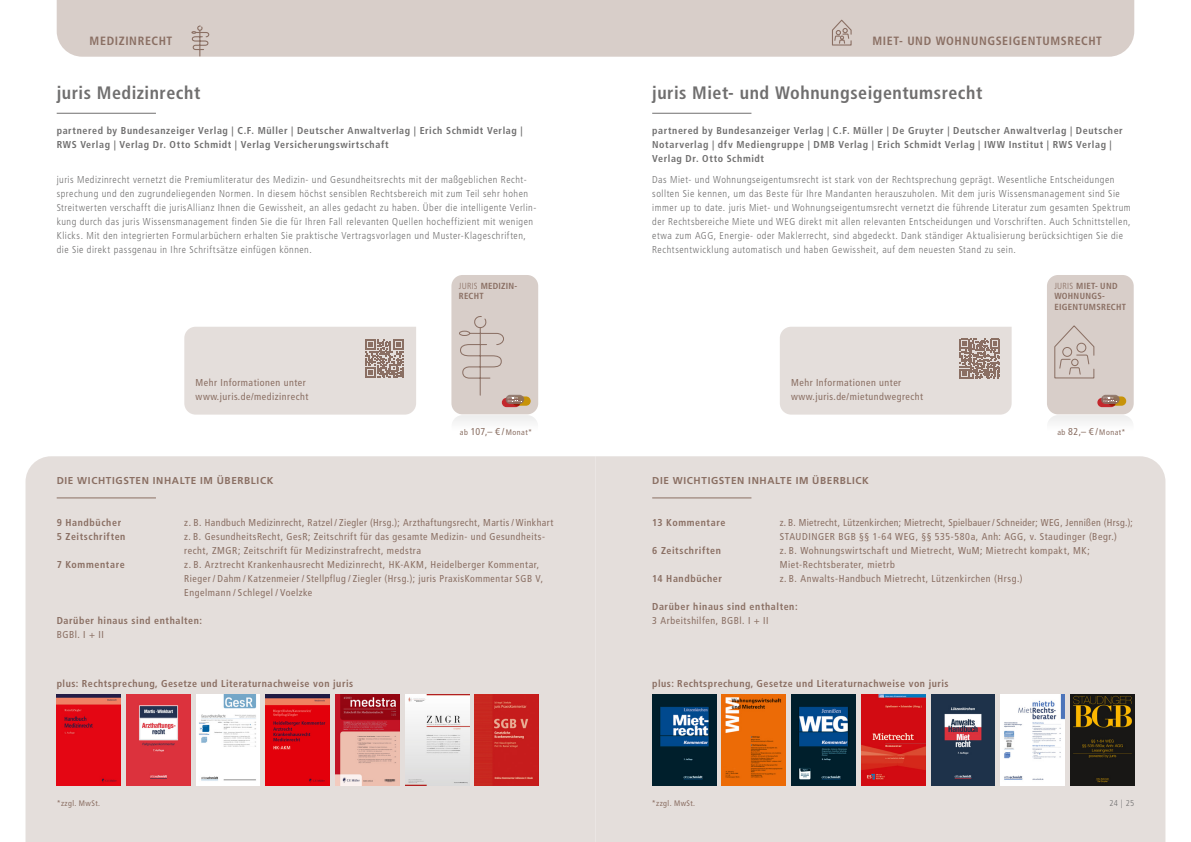
<style>
.page{position:relative;width:1191px;height:842px;background:#fff}
.page>*{position:absolute;margin:0;border:0;box-sizing:border-box;transform-origin:0 0}
.t1{font:700 condensed 18px "Frutiger LT Std";letter-spacing:.03em;color:#706f6f}
.t2{font:700 condensed 12px "Frutiger LT Std";letter-spacing:.05em;color:#8a6f63}
.t3{font:300 condensed 10px/14px "Frutiger LT Std";letter-spacing:.05em;color:#706f6f}
.t4{font:condensed 10px/14px "Frutiger LT Std";letter-spacing:.05em;color:#8a6f63}
.t5{font:700 condensed 10px/14px "Frutiger LT Std";letter-spacing:.06em;color:#706f6f}
.t6{font:700 condensed 10px "Frutiger LT Std";letter-spacing:.06em;color:#8a6f63}
.t7{font:700 condensed 10px "Frutiger LT Std";letter-spacing:.05em;color:#8a6e62}
.t8{font:700 10px "Frutiger LT Std";letter-spacing:.06em;color:#8a6f63}
.t9{font:condensed 10px "Frutiger LT Std";letter-spacing:.05em;color:#8a6e62}
.t10{font:700 condensed 8.8px/10.2px "Frutiger LT Std";letter-spacing:.035em;color:#8a6f63}
.t11{font:300 condensed 8.5px "Frutiger LT Std";color:#706f6f}
.t12{font:condensed 8px "Frutiger LT Std";letter-spacing:.065em;color:#8a6f63}
.t13{font:condensed 8px "Frutiger LT Std";letter-spacing:.05em;color:#8a6e62}
.s1{font-weight:300}
.s2{font-size:10px}
</style>
<div class="page">
<div style="left:595px;top:456px;width:570px;height:386px;background:#e4dedb"></div>
<div style="left:26px;top:456px;width:569px;height:386px;background:#e4dedb"></div>
<div style="left:57px;top:0;width:1077px;height:57px;background:#d8cec9"></div>
<svg style="left:780px;top:327px;width:231px;height:88px;background:#ded7d4"></svg>
<svg style="left:184px;top:327px;width:232px;height:88px;background:#dfd8d5"></svg>
<img style="left:1070px;top:694px;width:64px;height:91px">
<img style="left:475px;top:694px;width:64px;height:91px">
<img style="left:1000px;top:694px;width:64px;height:91px">
<img style="left:405px;top:694px;width:64px;height:91px">
<img style="left:931px;top:694px;width:63px;height:91px">
<img style="left:335px;top:694px;width:64px;height:91px">
<img style="left:861px;top:694px;width:64px;height:91px">
<img style="left:266px;top:694px;width:64px;height:91px">
<img style="left:791px;top:694px;width:64px;height:91px">
<img style="left:196px;top:694px;width:64px;height:91px">
<img style="left:722px;top:694px;width:63px;height:91px">
<img style="left:126px;top:694px;width:64px;height:91px">
<img style="left:652px;top:694px;width:64px;height:91px">
<img style="left:57px;top:694px;width:63px;height:91px">
<svg style="left:1048px;top:415px;width:84px;height:7px"></svg>
<div style="left:1047px;top:275px;width:86px;height:139px;background:#d8cec9;border-radius:11px"></div>
<svg style="left:1097px;top:395px;width:29px;height:12px"></svg>
<svg style="left:1054px;top:325px;width:40px;height:54px"></svg>
<svg style="left:453px;top:415px;width:84px;height:7px"></svg>
<div style="left:451px;top:275px;width:87px;height:139px;background:#d8cec9;border-radius:11px"></div>
<svg style="left:459px;top:316px;width:72px;height:91px"></svg>
<svg style="left:191px;top:25px;width:19px;height:32px"></svg>
<svg style="left:831px;top:19px;width:21px;height:27px"></svg>
<hr style="left:652px;top:497px;width:99px;height:1px;background:#8a6f63">
<hr style="left:57px;top:497px;width:99px;height:1px;background:#8a6f63">
<hr style="left:57px;top:113px;width:99px;height:1px;background:#706f6f">
<hr style="left:652px;top:113px;width:99px;height:1px;background:#706f6f">
<p class="t2" style="left:90px;top:34px;width:84px">MEDIZINRECHT</p>
<p class="t2" style="left:872px;top:34px;width:231px">MIET- UND WOHNUNGSEIGENTUMSRECHT</p>
<h1 class="t1" style="left:57px;top:82px;width:145px">juris Medizinrecht</h1>
<p class="t5" style="left:57px;top:124px;width:467px">partnered by Bundesanzeiger Verlag | C.F. Müller | Deutscher Anwaltverlag | Erich Schmidt Verlag |<br>RWS Verlag | Verlag Dr. Otto Schmidt | Verlag Versicherungswirtschaft</p>
<p class="t3" style="left:57px;top:173px;width:481px">juris Medizinrecht vernetzt die Premiumliteratur des Medizin- und Gesundheitsrechts mit der maßgeblichen Recht&shy;sprechung und den zugrundeliegenden Normen. In diesem höchst sensiblen Rechtsbereich mit zum Teil sehr hohen Streitwerten verschafft die jurisAllianz Ihnen die Gewissheit, an alles gedacht zu haben. Über die intelligente Verlin&shy;kung durch das juris Wissensmanagement finden Sie die für Ihren Fall relevanten Quellen hocheffizient mit wenigen Klicks. Mit den integrierten Formularbüchern erhalten Sie praktische Vertragsvorlagen und Muster-Klageschriften, die Sie direkt passgenau in Ihre Schriftsätze einfügen können.</p>
<h1 class="t1" style="left:652px;top:82px;width:332px">juris Miet- und Wohnungseigentumsrecht</h1>
<p class="t5" style="left:652px;top:124px;width:472px">partnered by Bundesanzeiger Verlag | C.F. Müller | De Gruyter | Deutscher Anwaltverlag | Deutscher<br>Notarverlag | dfv Mediengruppe | DMB Verlag | Erich Schmidt Verlag | IWW Institut | RWS Verlag |<br>Verlag Dr. Otto Schmidt</p>
<p class="t3" style="left:652px;top:173px;width:480px">Das Miet- und Wohnungseigentumsrecht ist stark von der Rechtsprechung geprägt. Wesentliche Entscheidungen sollten Sie kennen, um das Beste für Ihre Mandanten herauszuholen. Mit dem juris Wissensmanagement sind Sie immer up to date. juris Miet- und Wohnungseigentumsrecht vernetzt die führende Literatur zum gesamten Spektrum der Rechtsbereiche Miete und WEG direkt mit allen relevanten Entscheidungen und Vorschriften. Auch Schnittstellen, etwa zum AGG, Energie- oder Maklerrecht, sind abgedeckt. Dank ständiger Aktualisierung berücksichtigen Sie die Rechtsentwicklung automatisch und haben Gewissheit, auf dem neuesten Stand zu sein.</p>
<p class="t10" style="left:459px;top:281px;width:60px"><span class="s1">JURIS</span> MEDIZIN-<br>RECHT</p>
<p class="t10" style="left:1054px;top:281px;width:73px"><span class="s1">JURIS</span> MIET- UND<br>WOHNUNGS-<br>EIGENTUMSRECHT</p>
<p class="t9" style="left:196px;top:377px;width:112px">Mehr Informationen unter</p>
<p class="t4" style="left:196px;top:390px;width:114px">www.juris.de/medizinrecht</p>
<p class="t4" style="left:791px;top:376px;width:133px">Mehr Informationen unter www.juris.de/mietundwegrecht</p>
<p class="t12" style="left:460px;top:428px;width:74px">ab <span class="s2">107,– € /</span>Monat*</p>
<p class="t12" style="left:1057px;top:428px;width:70px">ab <span class="s2">82,– € /</span>Monat*</p>
<p class="t8" style="left:57px;top:475px;width:218px">DIE WICHTIGSTEN INHALTE IM ÜBERBLICK</p>
<p class="t6" style="left:57px;top:517px;width:66px">9 Handbücher</p>
<p class="t4" style="left:184px;top:516px;width:370px">z. B. Handbuch Medizinrecht, Ratzel / Ziegler (Hrsg.); Arzthaftungsrecht, Martis / Winkhart</p>
<p class="t6" style="left:57px;top:531px;width:70px">5 Zeitschriften</p>
<p class="t4" style="left:184px;top:530px;width:362px">z. B. GesundheitsRecht, GesR; Zeitschrift für das gesamte Medizin- und Gesundheits&shy;recht, ZMGR; Zeitschrift für Medizinstrafrecht, medstra</p>
<p class="t6" style="left:57px;top:559px;width:70px">7 Kommentare</p>
<p class="t4" style="left:184px;top:558px;width:360px">z. B. Arztrecht Krankenhausrecht Medizinrecht, HK-AKM, Heidelberger Kommentar,<br>Rieger / Dahm / Katzenmeier / Stellpflug / Ziegler (Hrsg.); juris PraxisKommentar SGB V,<br>Engelmann / Schlegel / Voelzke</p>
<p class="t6" style="left:57px;top:615px;width:147px">Darüber hinaus sind enthalten:</p>
<p class="t4" style="left:57px;top:628px;width:49px">BGBl. I + II</p>
<p class="t8" style="left:652px;top:475px;width:218px">DIE WICHTIGSTEN INHALTE IM ÜBERBLICK</p>
<p class="t6" style="left:652px;top:517px;width:75px">13 Kommentare</p>
<p class="t4" style="left:780px;top:516px;width:354px">z. B. Mietrecht, Lützenkirchen; Mietrecht, Spielbauer / Schneider; WEG, Jennißen (Hrsg.);<br>STAUDINGER BGB §§ 1-64 WEG, §§ 535-580a, Anh: AGG, v. Staudinger (Begr.)</p>
<p class="t6" style="left:652px;top:545px;width:70px">6 Zeitschriften</p>
<p class="t4" style="left:780px;top:544px;width:312px">z. B. Wohnungswirtschaft und Mietrecht, WuM; Mietrecht kompakt, MK;<br>Miet-Rechtsberater, mietrb</p>
<p class="t6" style="left:652px;top:573px;width:71px">14 Handbücher</p>
<p class="t4" style="left:780px;top:572px;width:244px">z. B. Anwalts-Handbuch Mietrecht, Lützenkirchen (Hrsg.)</p>
<p class="t6" style="left:652px;top:601px;width:147px">Darüber hinaus sind enthalten:</p>
<p class="t4" style="left:652px;top:614px;width:118px">3 Arbeitshilfen, BGBl. I + II</p>
<p class="t7" style="left:57px;top:678px;width:298px">plus: Rechtsprechung, Gesetze und Literaturnachweise von juris</p>
<p class="t7" style="left:652px;top:678px;width:298px">plus: Rechtsprechung, Gesetze und Literaturnachweise von juris</p>
<p class="t13" style="left:57px;top:799px;width:45px">*zzgl. MwSt.</p>
<p class="t13" style="left:652px;top:799px;width:45px">*zzgl. MwSt.</p>
<p class="t11" style="left:1109px;top:798px;width:26px">24 | 25</p>
</div>
